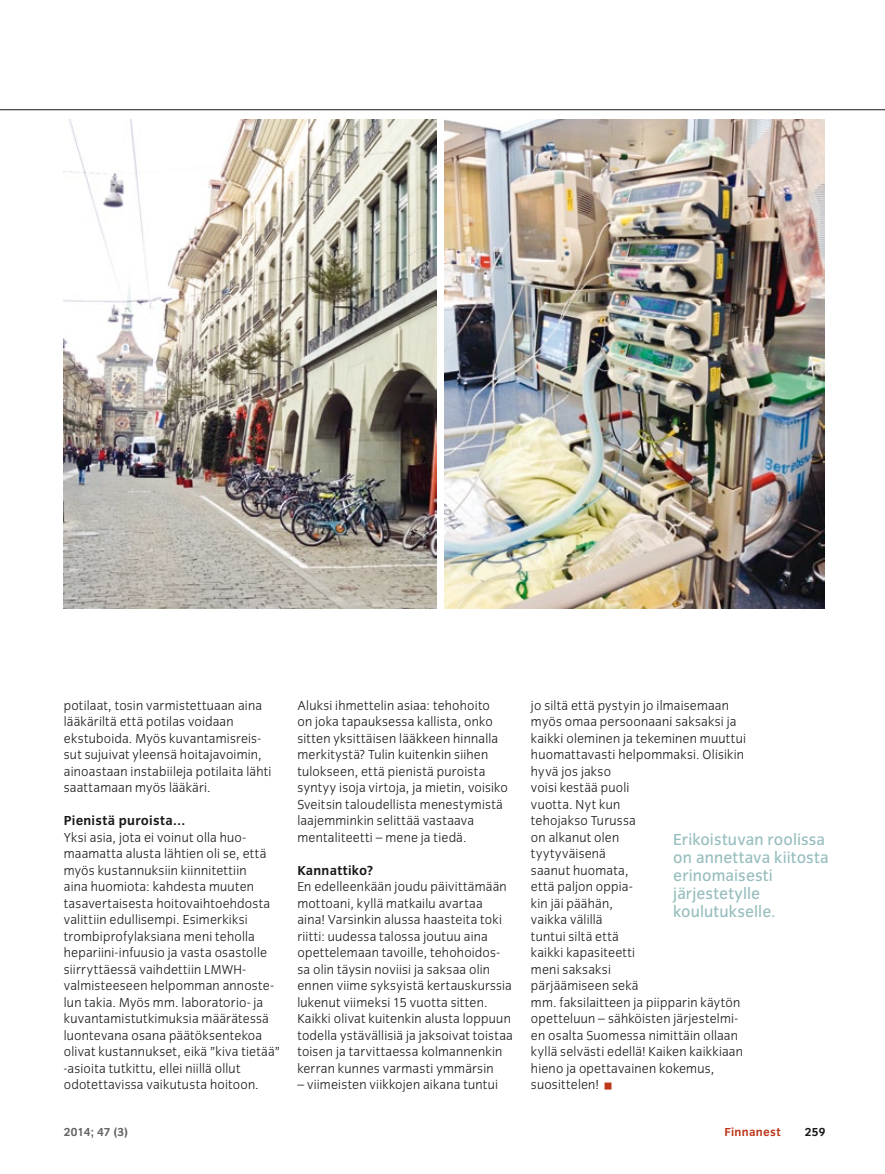
<style>
.page{position:relative;width:885px;height:1174px;background:#fff}
.page>*{position:absolute;margin:0;border:0;box-sizing:border-box;transform-origin:0 0}
.t1{font:16.5px/18px "Congress Sans";letter-spacing:.005em;color:#97bdbe}
.t2{font:300 13.5px/16.5px "Congress Sans";letter-spacing:.015em;color:#1a171b}
.t3{font:700 13.5px "Congress Sans";letter-spacing:.02em;color:#1a171b}
.t4{font:700 12px "Congress Sans";color:#646463}
.t5{font:700 12px "Congress Sans";letter-spacing:.02em;color:#be371b}
.t6{font:700 12px "Congress Sans";color:#1a171b}
</style>
<div class="page">
<img style="left:64px;top:119px;width:372px;height:490px">
<img style="left:444px;top:119px;width:380px;height:490px">
<hr style="left:0;top:109px;width:884px;height:1px;background:#1a171b">
<p class="t2" style="left:64px;top:697px;width:209px">potilaat, tosin varmistettuaan aina lääkäriltä että potilas voidaan ekstuboida. Myös kuvantamisreis&shy;sut sujuivat yleensä hoitajavoimin, ainoastaan instabiileja potilaita lähti saattamaan myös lääkäri.</p>
<p class="t3" style="left:64px;top:813px;width:124px">Pienistä puroista…</p>
<p class="t2" style="left:64px;top:829px;width:218px">Yksi asia, jota ei voinut olla huo&shy;maamatta alusta lähtien oli se, että myös kustannuksiin kiinnitettiin<br>aina huomiota: kahdesta muuten tasavertaisesta hoitovaihtoehdosta valittiin edullisempi. Esimerkiksi trombiprofylaksiana meni teholla hepariini-infuusio ja vasta osastolle siirryttäessä vaihdettiin LMWH&shy;valmisteeseen helpomman annoste&shy;lun takia. Myös mm. laboratorio- ja kuvantamistutkimuksia määrätessä luontevana osana päätöksentekoa olivat kustannukset, eikä ”kiva tietää” -asioita tutkittu, ellei niillä ollut odotettavissa vaikutusta hoitoon.</p>
<p class="t2" style="left:297px;top:697px;width:212px">Aluksi ihmettelin asiaa: tehohoito on joka tapauksessa kallista, onko sitten yksittäisen lääkkeen hinnalla merkitystä? Tulin kuitenkin siihen tulokseen, että pienistä puroista syntyy isoja virtoja, ja mietin, voisiko Sveitsin taloudellista menestymistä laajemminkin selittää vastaava mentaliteetti – mene ja tiedä.</p>
<p class="t3" style="left:297px;top:862px;width:77px">Kannattiko?</p>
<p class="t2" style="left:297px;top:878px;width:217px">En edelleenkään joudu päivittämään mottoani, kyllä matkailu avartaa aina! Varsinkin alussa haasteita toki riitti: uudessa talossa joutuu aina opettelemaan tavoille, tehohoidos&shy;sa olin täysin noviisi ja saksaa olin ennen viime syksyistä kertauskurssia lukenut viimeksi 15 vuotta sitten.<br>Kaikki olivat kuitenkin alusta loppuun todella ystävällisiä ja jaksoivat toistaa toisen ja tarvittaessa kolmannenkin kerran kunnes varmasti ymmärsin</p>
<p class="t2" style="left:297px;top:1076px;width:202px">– viimeisten viikkojen aikana tuntui</p>
<p class="t2" style="left:531px;top:697px;width:216px">jo siltä että pystyin jo ilmaisemaan myös omaa persoonaani saksaksi ja kaikki oleminen ja tekeminen muuttui huomattavasti helpommaksi. Olisikin hyvä jos jakso<br>voisi kestää puoli<br>vuotta. Nyt kun<br>tehojakso Turussa<br>on alkanut olen<br>tyytyväisenä<br>saanut huomata,<br>että paljon oppia-<br>kin jäi päähän,<br>vaikka välillä<br>tuntui siltä että<br>kaikki kapasiteetti<br>meni saksaksi<br>pärjäämiseen sekä<br>mm. faksilaitteen ja piipparin käytön opetteluun – sähköisten järjestelmi&shy;en osalta Suomessa nimittäin ollaan kyllä selvästi edellä! Kaiken kaikkiaan hieno ja opettavainen kokemus, suosittelen!</p>
<p class="t1" style="left:673px;top:830px;width:157px">Erikoistuvan roolissa on annettava kiitosta erinomaisesti järjestetylle koulutukselle.</p>
<p class="t4" style="left:64px;top:1125px;width:65px">2014; 47 (3)</p>
<p class="t5" style="left:724px;top:1125px;width:58px">Finnanest</p>
<p class="t6" style="left:804px;top:1125px;width:22px">259</p>
</div>
